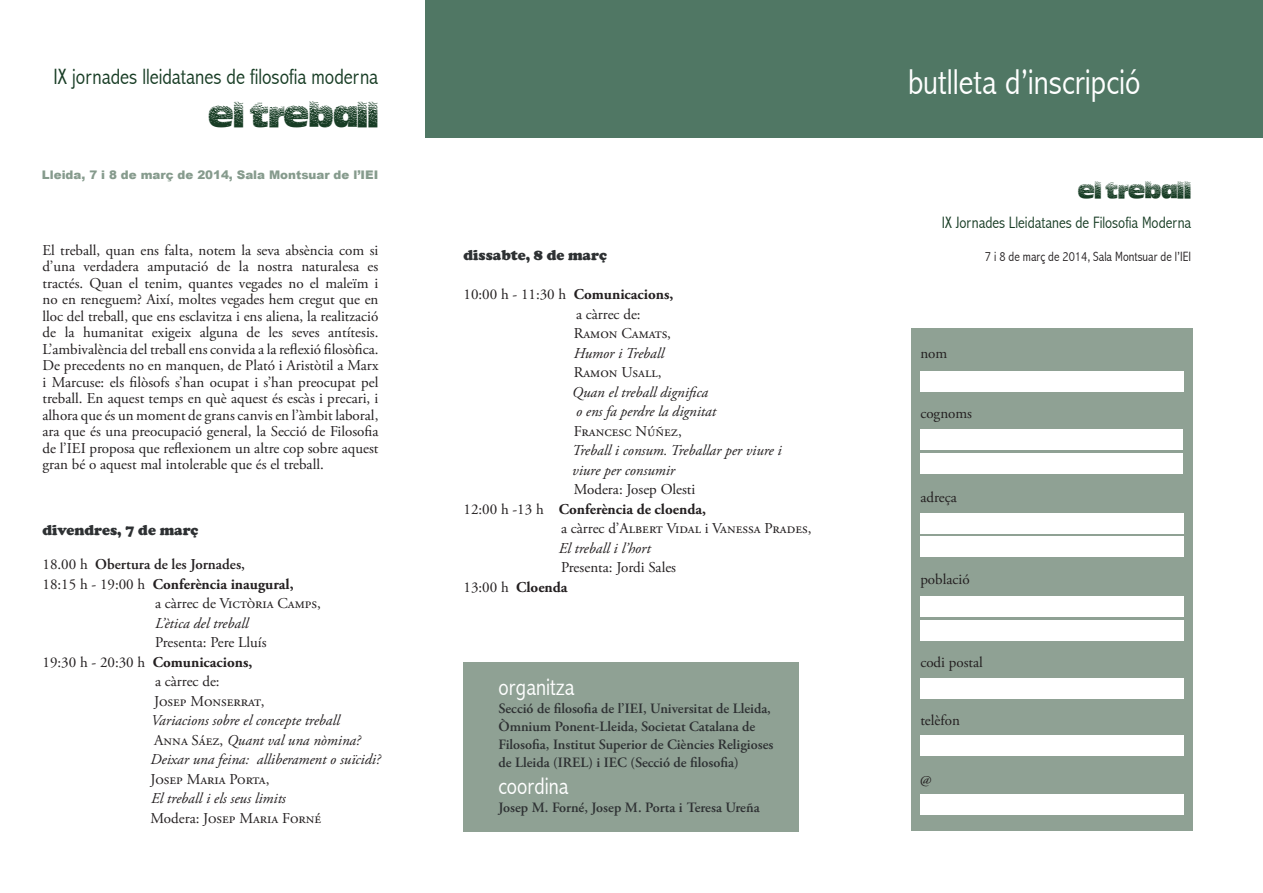
<style>
.page{position:relative;width:1263px;height:893px;background:#fff}
.page>*{position:absolute;margin:0;border:0;box-sizing:border-box;transform-origin:0 0}
.t1{font:300 condensed 36px "Abadi";color:#fff}
.t2{font:27px "Hot Sweat";letter-spacing:-.01em;color:#183d25}
.t3{font:300 condensed 24px "Abadi";color:#fff}
.t4{font:300 condensed 22.2px "Abadi";color:#183d25}
.t5{font:18px "Hot Sweat";letter-spacing:-.01em;color:#183d25}
.t6{font:300 condensed 16.5px "Abadi";color:#183d25}
.t7{font:15px/16.5px "Adobe Garamond Pro";color:#231f20}
.t8{font:italic 15px/19.5px "Adobe Garamond Pro";color:#231f20}
.t9{font:700 15px "Adobe Garamond Pro";color:#231f20}
.t10{font:900 15px "Cooper";color:#2e3133}
.t11{font:600 15px "Adobe Garamond Pro";color:#231f20}
.t12{font:600 14.25px/18px "Adobe Garamond Pro";color:#2e3133}
.t13{font:300 condensed 13.5px "Abadi";color:#231f20}
.t14{font:900 11.85px "Arial";color:#869b8d}
.s1{font-weight:400}
.s2{font-style:normal}
.s3{font-weight:700}
</style>
<div class="page">
<div style="left:463px;top:662px;width:336px;height:170px;background:#8fa194"></div>
<div style="left:425px;top:0;width:838px;height:138px;background:#507764"></div>
<div style="left:911px;top:328px;width:282px;height:503px;background:#8fa194"></div>
<div style="left:920px;top:513px;width:263px;height:20px;background:#fff"></div>
<div style="left:920px;top:537px;width:263px;height:20px;background:#fff"></div>
<div style="left:920px;top:597px;width:263px;height:20px;background:#fff"></div>
<div style="left:920px;top:620px;width:263px;height:20px;background:#fff"></div>
<div style="left:920px;top:430px;width:263px;height:20px;background:#fff"></div>
<div style="left:920px;top:453px;width:263px;height:20px;background:#fff"></div>
<div style="left:920px;top:678px;width:263px;height:20px;background:#fff"></div>
<div style="left:920px;top:735px;width:263px;height:20px;background:#fff"></div>
<div style="left:920px;top:795px;width:263px;height:20px;background:#fff"></div>
<div style="left:920px;top:371px;width:263px;height:20px;background:#fff"></div>
<h3 class="t4" style="left:53px;top:64px;width:326px">IX jornades lleidatanes de filosofia moderna</h3>
<h2 class="t2" style="left:208px;top:96px;width:172px">el treball</h2>
<p class="t14" style="left:42px;top:166px;width:338px">Lleida, 7 i 8 de març de 2014, Sala Montsuar de l’IEI</p>
<p class="t7" style="left:43px;top:242px;width:338px;text-align:justify">El treball, quan ens falta, notem la seva absència com si d’una verdadera amputació de la nostra naturalesa es tractés. Quan el tenim, quantes vegades no el maleïm i no en reneguem? Així, moltes vegades hem cregut que en lloc del treball, que ens esclavitza i ens aliena, la realització de la humanitat exigeix alguna de les seves antítesis.<br>L’ambivalència del treball ens convida a la reflexió filosòfica.<br>De precedents no en manquen, de Plató i Aristòtil a Marx i Marcuse: els filòsofs s’han ocupat i s’han preocupat pel treball. En aquest temps en què aquest és escàs i precari, i alhora que és un moment de grans canvis en l’àmbit laboral, ara que és una preocupació general, la Secció de Filosofia de l’IEI proposa que reflexionem un altre cop sobre aquest gran bé o aquest mal intolerable que és el treball.</p>
<p class="t10" style="left:43px;top:521px;width:157px">divendres, 7 de març</p>
<p class="t11" style="left:43px;top:556px;width:204px"><span class="s1">18.00 h</span> Obertura de les Jornades,</p>
<p class="t9" style="left:43px;top:575px;width:253px"><span class="s1">18:15 h - 19:00 h</span> Conferència inaugural,</p>
<p class="t7" style="left:155px;top:596px;width:167px">a càrrec de Victòria Camps,</p>
<p class="t8" style="left:155px;top:614px;width:95px">L’ètica del treball</p>
<p class="t7" style="left:155px;top:635px;width:113px">Presenta: Pere Lluís</p>
<p class="t9" style="left:43px;top:653px;width:211px"><span class="s1">19:30 h - 20:30 h</span> Comunicacions,</p>
<p class="t7" style="left:155px;top:674px;width:66px">a càrrec de:</p>
<p class="t7" style="left:154px;top:693px;width:112px">Josep Monserrat,</p>
<p class="t8" style="left:151px;top:711px;width:232px">Variacions sobre el concepte treball<br><span class="s2">Anna Sáez,</span> Quant val una nòmina?<br>Deixar una feina: alliberament o suïcidi?</p>
<p class="t7" style="left:151px;top:771px;width:120px">Josep Maria Porta,</p>
<p class="t8" style="left:151px;top:789px;width:136px">El treball i els seus limits</p>
<p class="t7" style="left:151px;top:810px;width:172px">Modera: Josep Maria Forné</p>
<p class="t10" style="left:463px;top:246px;width:145px">dissabte, 8 de març</p>
<p class="t7" style="left:574px;top:285px;width:101px;line-height:19.5px;text-indent:-110px">10:00 h - 11:30 h <span class="s3">Comunicacions, </span>a càrrec de:<br>Ramon Camats,</p>
<p class="t8" style="left:574px;top:344px;width:92px">Humor i Treball</p>
<p class="t7" style="left:574px;top:365px;width:89px">Ramon Usall,</p>
<p class="t8" style="left:572px;top:383px;width:145px">Quan el treball dignifica o ens fa perdre la dignitat</p>
<p class="t7" style="left:574px;top:423px;width:109px">Francesc Núñez,</p>
<p class="t8" style="left:572px;top:441px;width:211px">Treball i consum. Treballar per viure i viure per consumir</p>
<p class="t7" style="left:574px;top:482px;width:123px">Modera: Josep Olesti</p>
<p class="t9" style="left:463px;top:500px;width:244px"><span class="s1">12:00 h -13 h</span> Conferència de cloenda,</p>
<p class="t7" style="left:561px;top:521px;width:252px">a càrrec d’Albert Vidal i Vanessa Prades,</p>
<p class="t8" style="left:559px;top:539px;width:93px">El treball i l’hort</p>
<p class="t7" style="left:463px;top:558px;width:214px;line-height:19.5px;text-indent:98px">Presenta: Jordi Sales<br>13:00 h <span class="s3">Cloenda</span></p>
<h3 class="t3" style="left:498px;top:673px;width:78px">organitza</h3>
<p class="t12" style="left:498px;top:700px;width:276px">Secció de filosofia de l’IEI, Universitat de Lleida, Òmnium Ponent-Lleida, Societat Catalana de Filosofia, Institut Superior de Ciències Religioses de Lleida (IREL) i IEC (Secció de filosofia)</p>
<h3 class="t3" style="left:498px;top:772px;width:72px">coordina</h3>
<p class="t12" style="left:498px;top:798px;width:263px">Josep M. Forné, Josep M. Porta i Teresa Ureña</p>
<h1 class="t1" style="left:908px;top:61px;width:234px">butlleta d’inscripció</h1>
<p class="t5" style="left:1078px;top:178px;width:115px">el treball</p>
<p class="t6" style="left:942px;top:213px;width:251px">IX Jornades Lleidatanes de Filosofia Moderna</p>
<p class="t13" style="left:985px;top:249px;width:208px">7 i 8 de març de 2014, Sala Montsuar de l’IEI</p>
<p class="t7" style="left:920px;top:346px;width:28px">nom</p>
<p class="t7" style="left:920px;top:405px;width:53px">cognoms</p>
<p class="t7" style="left:920px;top:489px;width:38px">adreça</p>
<p class="t7" style="left:920px;top:572px;width:51px">població</p>
<p class="t7" style="left:920px;top:655px;width:64px">codi postal</p>
<p class="t7" style="left:920px;top:712px;width:41px">telèfon</p>
<p class="t7" style="left:920px;top:771px;width:13px">@</p>
</div>
